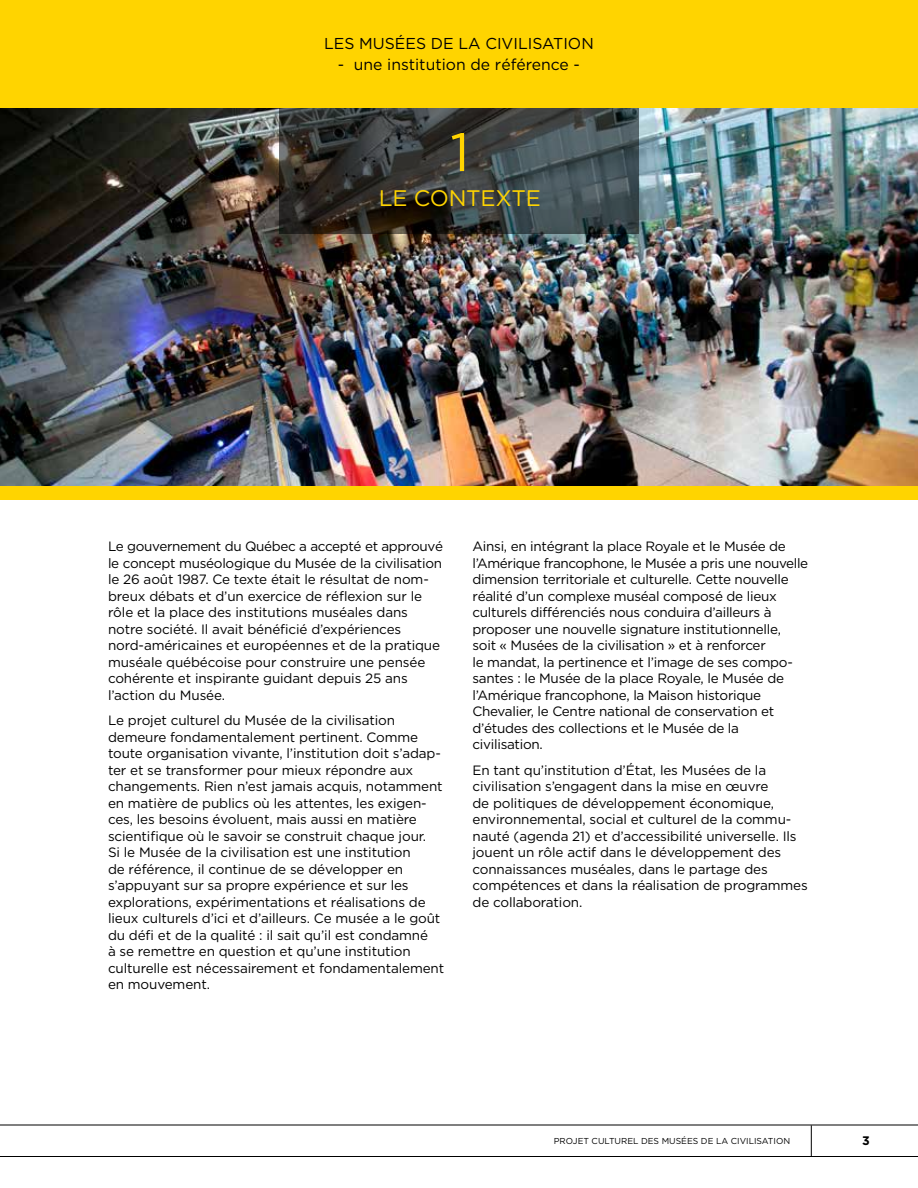
<style>
.page{position:relative;width:918px;height:1188px;background:#fff}
.page>*{position:absolute;margin:0;border:0;box-sizing:border-box;transform-origin:0 0}
.t1{font:54px "Gotham";color:#ffd400}
.t2{font:22.5px "Gotham";letter-spacing:-.01em;color:#ffd400}
.t3{font:15.75px "Gotham";color:#000}
.t4{font:13.5px/16.5px "Gotham";letter-spacing:-.01em;color:#000}
.t5{font:700 12.3px "Gotham";color:#000}
.t6{font:8.7px "Gotham";color:#000}
</style>
<div class="page">
<hr style="left:0;top:1125px;width:918px;height:1px;background:#000">
<hr style="left:0;top:1156px;width:918px;height:1px;background:#000">
<hr style="left:811px;top:1125px;width:1px;height:32px;background:#000">
<div style="left:0;top:0;width:918px;height:500px;background:#ffd400"></div>
<img style="left:0;top:108px;width:918px;height:378px">
<svg style="left:279px;top:108px;width:360px;height:126px;background:#383d3d"></svg>
<p class="t3" style="left:324px;top:35px;width:271px">LES MUSÉES DE LA CIVILISATION</p>
<p class="t3" style="left:338px;top:56px;width:244px">- une institution de référence -</p>
<h1 class="t1" style="left:450px;top:122px;width:21px">1</h1>
<h2 class="t2" style="left:379px;top:185px;width:164px">LE CONTEXTE</h2>
<p class="t4" style="left:108px;top:538px;width:337px">Le gouvernement du Québec a accepté et approuvé le concept muséologique du Musée de la civilisation le 26 août 1987. Ce texte était le résultat de nom&shy;breux débats et d’un exercice de réflexion sur le rôle et la place des institutions muséales dans notre société. Il avait bénéficié d’expériences nord-américaines et européennes et de la pratique muséale québécoise pour construire une pensée cohérente et inspirante guidant depuis 25 ans l’action du Musée.</p>
<p class="t4" style="left:108px;top:712px;width:338px">Le projet culturel du Musée de la civilisation demeure fondamentalement pertinent. Comme toute organisation vivante, l’institution doit s’adap&shy;ter et se transformer pour mieux répondre aux changements. Rien n’est jamais acquis, notamment en matière de publics où les attentes, les exigen&shy;ces, les besoins évoluent, mais aussi en matière scientifique où le savoir se construit chaque jour.<br>Si le Musée de la civilisation est une institution<br>de référence, il continue de se développer en s’appuyant sur sa propre expérience et sur les explorations, expérimentations et réalisations de lieux culturels d’ici et d’ailleurs. Ce musée a le goût du défi et de la qualité : il sait qu’il est condamné<br>à se remettre en question et qu’une institution culturelle est nécessairement et fondamentalement en mouvement.</p>
<p class="t4" style="left:472px;top:538px;width:337px">Ainsi, en intégrant la place Royale et le Musée de l’Amérique francophone, le Musée a pris une nouvelle dimension territoriale et culturelle. Cette nouvelle réalité d’un complexe muséal composé de lieux culturels différenciés nous conduira d’ailleurs à proposer une nouvelle signature institutionnelle,<br>soit « Musées de la civilisation » et à renforcer<br>le mandat, la pertinence et l’image de ses compo&shy;santes : le Musée de la place Royale, le Musée de l’Amérique francophone, la Maison historique Chevalier, le Centre national de conservation et d’études des collections et le Musée de la civilisation.</p>
<p class="t4" style="left:472px;top:761px;width:337px">En tant qu’institution d’État, les Musées de la civilisation s’engagent dans la mise en œuvre<br>de politiques de développement économique, environnemental, social et culturel de la commu&shy;nauté (agenda 21) et d’accessibilité universelle. Ils jouent un rôle actif dans le développement des connaissances muséales, dans le partage des compétences et dans la réalisation de programmes de collaboration.</p>
<p class="t6" style="left:554px;top:1136px;width:238px">PROJET CULTUREL DES MUSÉES DE LA CIVILISATION</p>
<p class="t5" style="left:862px;top:1133px;width:9px">3</p>
</div>
